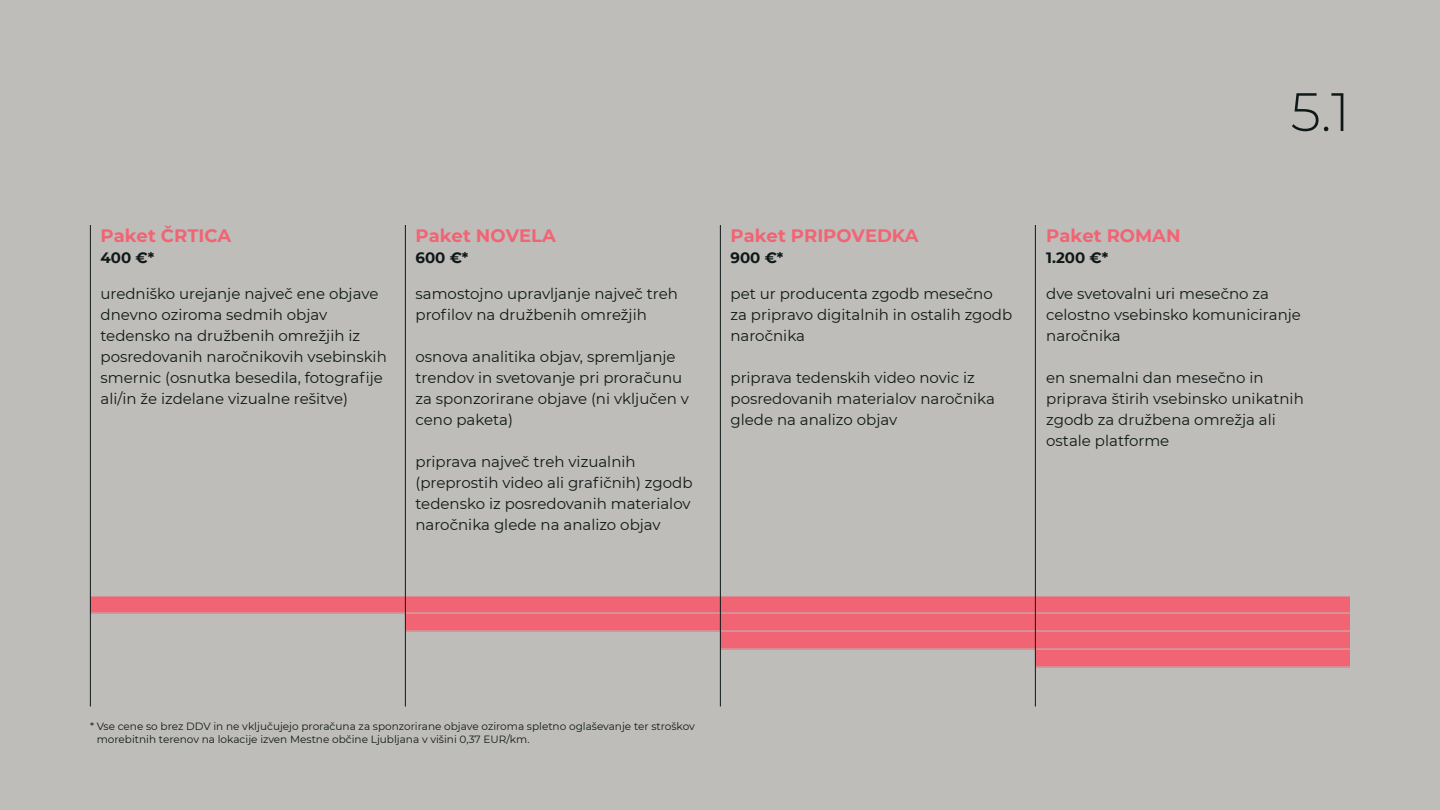
<style>
.page{position:relative;width:1440px;height:810px;background:#bfbdba}
.page>*{position:absolute;margin:0;border:0;box-sizing:border-box;transform-origin:0 0}
.t1{font:300 54px "Montserrat";color:#0e1917}
.t2{font:700 18px "Montserrat";color:#f16474}
.t3{font:15px/21px "Montserrat";color:#0e1917}
.t4{font:700 15px "Montserrat";color:#0e1917}
.t5{font:10.5px/12.6px "Montserrat";color:#0e1917}
</style>
<div class="page">
<div style="left:90px;top:596px;width:1260px;height:18px;background:#f16474"></div>
<div style="left:405px;top:614px;width:945px;height:18px;background:#f16474"></div>
<div style="left:720px;top:632px;width:630px;height:18px;background:#f16474"></div>
<div style="left:1035px;top:650px;width:315px;height:18px;background:#f16474"></div>
<hr style="left:90px;top:613px;width:1260px;height:1px;background:#bfbdba">
<hr style="left:90px;top:631px;width:1260px;height:1px;background:#bfbdba">
<hr style="left:90px;top:649px;width:1260px;height:1px;background:#bfbdba">
<hr style="left:90px;top:667px;width:1260px;height:1px;background:#bfbdba">
<hr style="left:90px;top:225px;width:1px;height:481px;background:#0e1917">
<hr style="left:405px;top:225px;width:1px;height:481px;background:#0e1917">
<hr style="left:720px;top:225px;width:1px;height:481px;background:#0e1917">
<hr style="left:1035px;top:225px;width:1px;height:481px;background:#0e1917">
<p class="t2" style="left:100px;top:223px;width:132px">Paket ČRTICA</p>
<p class="t4" style="left:100px;top:247px;width:55px">400 €*</p>
<p class="t3" style="left:100px;top:283px;width:288px">uredniško urejanje največ ene objave dnevno oziroma sedmih objav tedensko na družbenih omrežjih iz posredovanih naročnikovih vsebinskih smernic (osnutka besedila, fotografije ali/in že izdelane vizualne rešitve)</p>
<p class="t2" style="left:416px;top:223px;width:142px">Paket NOVELA</p>
<p class="t4" style="left:416px;top:247px;width:54px">600 €*</p>
<p class="t3" style="left:416px;top:283px;width:264px">samostojno upravljanje največ treh profilov na družbenih omrežjih</p>
<p class="t3" style="left:416px;top:346px;width:275px">osnova analitika objav, spremljanje trendov in svetovanje pri proračunu za sponzorirane objave (ni vključen v ceno paketa)</p>
<p class="t3" style="left:416px;top:451px;width:279px">priprava največ treh vizualnih (preprostih video ali grafičnih) zgodb tedensko iz posredovanih materialov naročnika glede na analizo objav</p>
<h1 class="t1" style="left:1291px;top:75px;width:61px">5.1</h1>
<p class="t2" style="left:730px;top:223px;width:190px">Paket PRIPOVEDKA</p>
<p class="t4" style="left:731px;top:247px;width:54px">900 €*</p>
<p class="t3" style="left:730px;top:283px;width:283px">pet ur producenta zgodb mesečno za pripravo digitalnih in ostalih zgodb naročnika</p>
<p class="t3" style="left:730px;top:367px;width:266px">priprava tedenskih video novic iz posredovanih materialov naročnika glede na analizo objav</p>
<p class="t2" style="left:1046px;top:223px;width:136px">Paket ROMAN</p>
<p class="t4" style="left:1046px;top:247px;width:64px">1.200 €*</p>
<p class="t3" style="left:1046px;top:283px;width:256px">dve svetovalni uri mesečno za celostno vsebinsko komuniciranje naročnika</p>
<p class="t3" style="left:1046px;top:367px;width:259px">en snemalni dan mesečno in priprava štirih vsebinsko unikatnih zgodb za družbena omrežja ali ostale platforme</p>
<p class="t5" style="left:97px;top:720px;width:600px;text-indent:-7px">* Vse cene so brez DDV in ne vključujejo proračuna za sponzorirane objave oziroma spletno oglaševanje ter stroškov morebitnih terenov na lokacije izven Mestne občine Ljubljana v višini 0,37 EUR/km.</p>
</div>
